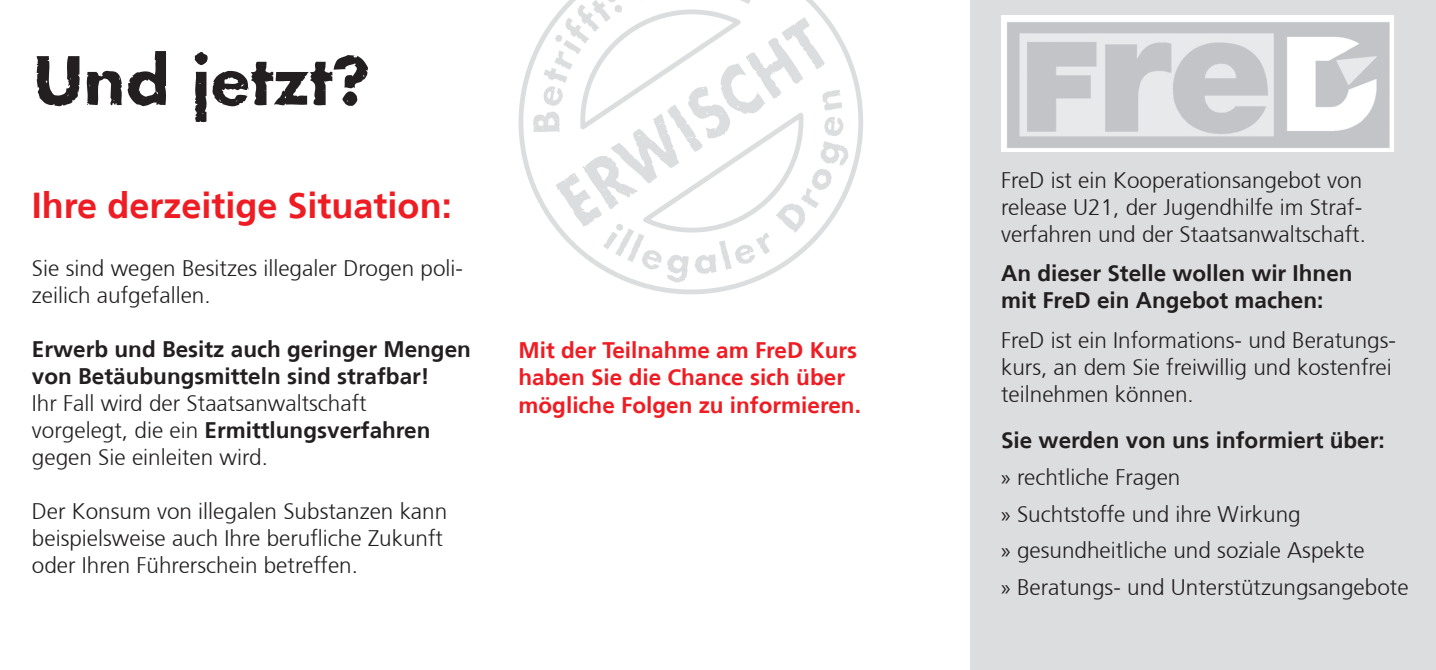
<style>
.page{position:relative;width:1436px;height:670px;background:#fff}
.page>*{position:absolute;margin:0;border:0;box-sizing:border-box;transform-origin:0 0}
.fließtext{font:700 36px "Frutiger 65";color:#ee1d23}
.fließtext-2{font:300 22.5px/27px "Frutiger 45";color:#231f20}
.fließtext-3{font:700 22.5px/27px "Frutiger 65";color:#231f20}
.fließtext-4{font:700 22.5px "Frutiger 65";color:#ee1d23}
.s1{font-family:"Frutiger 65";font-weight:700}
.s2{font-family:"Myriad Pro";font-weight:400}
</style>
<div class="page">
<div style="left:969px;top:0;width:466px;height:670px;background:#dcdddf"></div>
<svg style="left:518px;top:52px;width:345px;height:243px"></svg>
<svg style="left:533px;top:0;width:315px;height:282px"></svg>
<svg style="left:37px;top:56px;width:43px;height:50px"></svg>
<svg style="left:87px;top:71px;width:35px;height:34px"></svg>
<svg style="left:128px;top:51px;width:38px;height:55px"></svg>
<svg style="left:194px;top:52px;width:174px;height:70px"></svg>
<img style="left:1001px;top:16px;width:392px;height:136px">
<p class="fließtext" style="left:32px;top:185px;width:421px">Ihre derzeitige Situation:</p>
<p class="fließtext-2" style="left:32px;top:255px;width:432px">Sie sind wegen Besitzes illegaler Drogen poli&shy;zeilich aufgefallen.</p>
<p class="fließtext-3" style="left:32px;top:335px;width:440px">Erwerb und Besitz auch geringer Mengen von Betäubungsmitteln sind strafbar!</p>
<p class="fließtext-2" style="left:32px;top:390px;width:400px">Ihr Fall wird der Staatsanwaltschaft vorgelegt, die ein <span class="s1">Ermittlungsverfahren </span>gegen Sie einleiten wird.</p>
<p class="fließtext-2" style="left:32px;top:498px;width:417px">Der Konsum von illegalen Substanzen kann beispielsweise auch Ihre berufliche Zukunft oder Ihren Führerschein betreffen.</p>
<p class="fließtext-4" style="left:518px;top:337px;width:340px">Mit der Teilnahme am FreD Kurs</p>
<p class="fließtext-4" style="left:518px;top:364px;width:328px">haben Sie die Chance sich über</p>
<p class="fließtext-4" style="left:518px;top:391px;width:344px">mögliche Folgen zu informieren.</p>
<p class="fließtext-2" style="left:1000px;top:167px;width:366px">FreD ist ein Kooperationsangebot von release U21, der Jugendhilfe im Straf&shy;verfahren und der Staatsanwaltschaft.</p>
<p class="fließtext-3" style="left:1000px;top:260px;width:353px">An dieser Stelle wollen wir Ihnen mit FreD ein Angebot machen:</p>
<p class="fließtext-2" style="left:1000px;top:327px;width:396px">FreD ist ein Informations- und Beratungs&shy;kurs, an dem Sie freiwillig und kostenfrei teilnehmen können.</p>
<p class="fließtext-3" style="left:1000px;top:427px;width:385px">Sie werden von uns informiert über:</p>
<p class="fließtext-2" style="left:1000px;top:464px;width:181px"><span class="s2">»</span> rechtliche Fragen</p>
<p class="fließtext-2" style="left:1000px;top:500px;width:301px"><span class="s2">»</span> Suchtstoffe und ihre Wirkung</p>
<p class="fließtext-2" style="left:1000px;top:537px;width:365px"><span class="s2">»</span> gesundheitliche und soziale Aspekte</p>
<p class="fließtext-2" style="left:1000px;top:573px;width:409px"><span class="s2">»</span> Beratungs- und Unterstützungsangebote</p>
</div>
